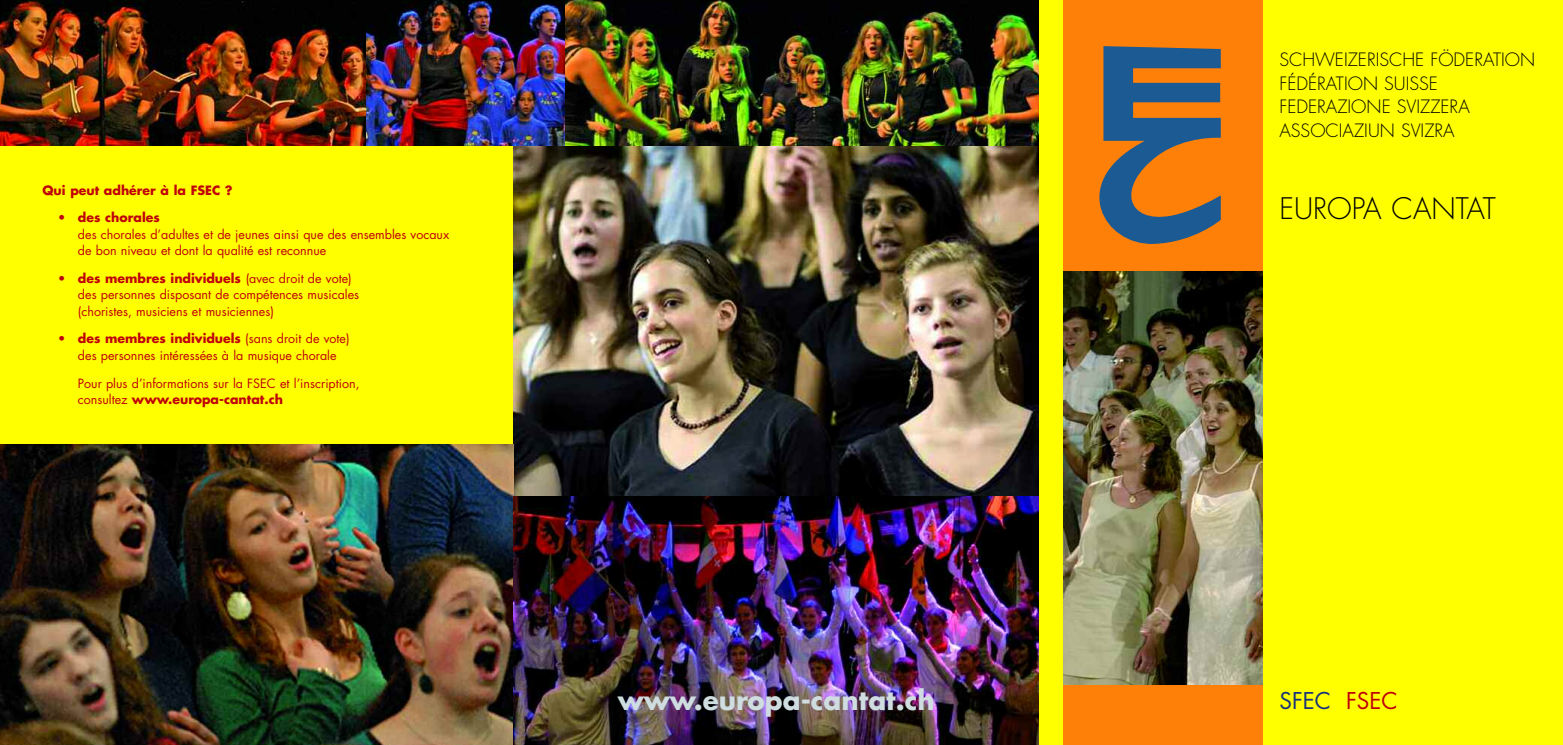
<style>
.page{position:relative;width:1563px;height:745px;background:#fff}
.page>*{position:absolute;margin:0;border:0;box-sizing:border-box;transform-origin:0 0}
.t1{font:300 28.88px "Futura";color:#000}
.t2{font:700 26.25px "Futura";color:#cfdde0}
.t3{font:22.5px "Futura";color:#17317b}
.t4{font:300 17.88px/23.5px "Futura";color:#000}
.t5{font:12.5px/16.4px "Futura";color:#bf000b}
.t6{font:700 12.5px "Futura";color:#bf000b}
.s1{font-weight:700}
.s2{color:#bf000b}
</style>
<div class="page">
<div style="left:0;top:139px;width:521px;height:313px;background:#ff0"></div>
<div style="left:1038px;top:0;width:525px;height:744px;background:#ff0"></div>
<div style="left:1063px;top:0;width:199px;height:284px;background:#ff8008"></div>
<svg style="left:1099px;top:46px;width:121px;height:198px"></svg>
<img style="left:514px;top:145px;width:524px;height:351px">
<img style="left:0;top:444px;width:514px;height:300px">
<img style="left:514px;top:496px;width:524px;height:248px">
<img style="left:1063px;top:271px;width:199px;height:414px">
<div style="left:1063px;top:685px;width:199px;height:59px;background:#ff8008"></div>
<img style="left:0;top:0;width:366px;height:145px">
<img style="left:366px;top:0;width:672px;height:145px">
<p class="t6" style="left:43px;top:184px;width:192px">Qui peut adhérer à la FSEC ?</p>
<p class="t6" style="left:58px;top:212px;width:104px">• des chorales</p>
<p class="t5" style="left:78px;top:227px;width:373px">des chorales d’adultes et de jeunes ainsi que des ensembles vocaux de bon niveau et dont la qualité est reconnue</p>
<p class="t5" style="left:78px;top:271px;width:283px;text-indent:-20px"><span class="s1">• des membres individuels</span> (avec droit de vote) des personnes disposant de compétences musicales (choristes, musiciens et musiciennes)</p>
<p class="t5" style="left:58px;top:331px;width:294px;text-align:center"><span class="s1">• des membres individuels</span> (sans droit de vote) des personnes intéressées à la musique chorale</p>
<p class="t5" style="left:78px;top:375px;width:283px">Pour plus d’informations sur la FSEC et l’inscription, consultez <span class="s1">www.europa-cantat.ch</span></p>
<h2 class="t2" style="left:618px;top:687px;width:319px">www.europa-cantat.ch</h2>
<h3 class="t4" style="left:1279px;top:49px;width:257px">SCHWEIZERISCHE FÖDERATION<br>FÉDÉRATION SUISSE<br>FEDERAZIONE SVIZZERA<br>ASSOCIAZIUN SVIZRA</h3>
<h1 class="t1" style="left:1279px;top:195px;width:218px">EUROPA CANTAT</h1>
<h3 class="t3" style="left:1279px;top:690px;width:120px">SFEC <span class="s2">FSEC</span></h3>
</div>
